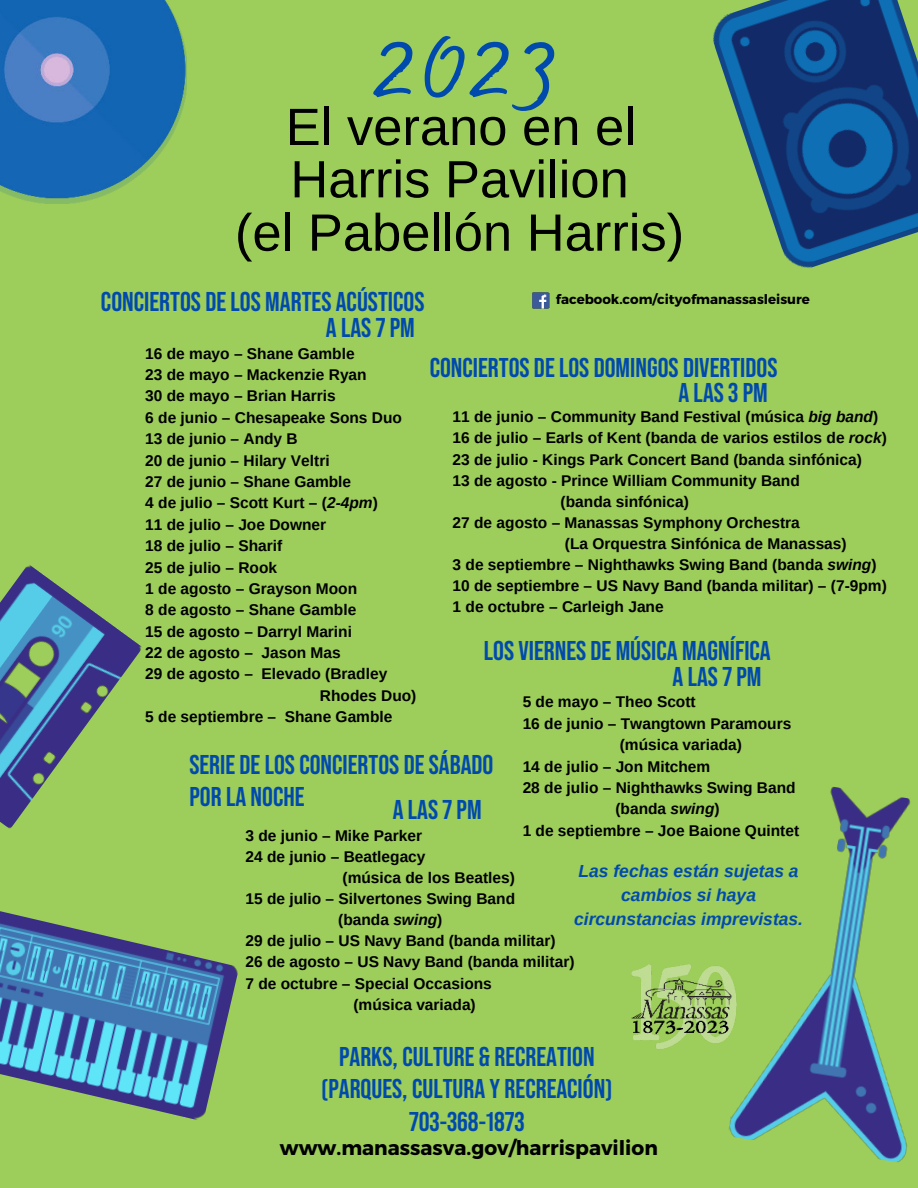
<style>
.page{position:relative;width:918px;height:1188px;background:#9dcd5a}
.page>*{position:absolute;margin:0;border:0;box-sizing:border-box;transform-origin:0 0}
.t1{font:159.6px "Madelyn Fill";color:#004aad}
.t2{font:52.5px/52.8px "Arimo";color:#000;text-align:center}
.t3{font:700 27.15px/32.4px "Bebas Neue Pro";color:#004aad}
.t4{font:700 20.1px "Montserrat";color:#000}
.t5{font:italic 700 17.4px/24px "Arimo";color:#004aad;text-align:center}
.t6{font:700 15.45px "Arimo";color:#000}
.t7{font:700 13.35px "Montserrat";color:#000}
.s1{font-style:italic}
</style>
<div class="page">
<img style="left:532px;top:292px;width:18px;height:17px">
<img style="left:631px;top:964px;width:97px;height:86px">
<img style="left:0;top:565px;width:142px;height:264px">
<img style="left:728px;top:786px;width:183px;height:376px">
<img style="left:713px;top:0;width:205px;height:268px">
<img style="left:0;top:911px;width:238px;height:209px">
<img style="left:0;top:0;width:186px;height:203px">
<h1 class="t1" style="left:368px;top:-55px;width:195px">2023</h1>
<h2 class="t2" style="left:235px;top:101px;width:451px">El verano en el<br>Harris Pavilion<br>(el Pabellón Harris)</h2>
<h3 class="t3" style="left:101px;top:285px;width:325px">CONCIERTOS DE LOS MARTES ACÚSTICOS</h3>
<h3 class="t3" style="left:326px;top:311px;width:91px">A LAS 7 PM</h3>
<p class="t7" style="left:556px;top:291px;width:255px">facebook.com/cityofmanassasleisure</p>
<p class="t6" style="left:145px;top:343px;width:211px">16 de mayo – Shane Gamble</p>
<p class="t6" style="left:145px;top:364px;width:223px">23 de mayo – Mackenzie Ryan</p>
<p class="t6" style="left:145px;top:385px;width:192px">30 de mayo – Brian Harris</p>
<p class="t6" style="left:145px;top:407px;width:258px">6 de junio – Chesapeake Sons Duo</p>
<p class="t6" style="left:145px;top:428px;width:154px">13 de junio – Andy B</p>
<p class="t6" style="left:145px;top:450px;width:186px">20 de junio – Hilary Veltri</p>
<p class="t6" style="left:145px;top:471px;width:207px">27 de junio – Shane Gamble</p>
<p class="t6" style="left:145px;top:492px;width:234px">4 de julio – Scott Kurt – (<span class="s1">2-4pm</span>)</p>
<p class="t6" style="left:145px;top:514px;width:182px">11 de julio – Joe Downer</p>
<p class="t6" style="left:145px;top:535px;width:138px">18 de julio – Sharif</p>
<p class="t6" style="left:145px;top:557px;width:133px">25 de julio – Rook</p>
<p class="t6" style="left:145px;top:578px;width:213px">1 de agosto – Grayson Moon</p>
<p class="t6" style="left:145px;top:599px;width:213px">8 de agosto – Shane Gamble</p>
<p class="t6" style="left:145px;top:621px;width:208px">15 de agosto – Darryl Marini</p>
<p class="t6" style="left:145px;top:642px;width:197px">22 de agosto – Jason Mas</p>
<p class="t6" style="left:145px;top:664px;width:243px">29 de agosto – Elevado (Bradley</p>
<p class="t6" style="left:320px;top:685px;width:98px">Rhodes Duo)</p>
<p class="t6" style="left:145px;top:706px;width:249px">5 de septiembre – Shane Gamble</p>
<h3 class="t3" style="left:430px;top:351px;width:349px">CONCIERTOS DE LOS DOMINGOS DIVERTIDOS</h3>
<p class="t6" style="left:453px;top:406px;width:427px">11 de junio – Community Band Festival (música <span class="s1">big band</span>)</p>
<p class="t6" style="left:453px;top:427px;width:436px">16 de julio – Earls of Kent (banda de varios estilos de <span class="s1">rock</span>)</p>
<p class="t6" style="left:453px;top:449px;width:411px">23 de julio - Kings Park Concert Band (banda sinfónica)</p>
<p class="t6" style="left:453px;top:470px;width:349px">13 de agosto - Prince William Community Band</p>
<p class="t6" style="left:561px;top:491px;width:130px">(banda sinfónica)</p>
<p class="t6" style="left:453px;top:512px;width:349px">27 de agosto – Manassas Symphony Orchestra</p>
<p class="t6" style="left:565px;top:533px;width:283px">(La Orquestra Sinfónica de Manassas)</p>
<p class="t6" style="left:453px;top:554px;width:425px">3 de septiembre – Nighthawks Swing Band (banda <span class="s1">swing</span>)</p>
<p class="t6" style="left:453px;top:575px;width:436px">10 de septiembre – US Navy Band (banda militar) – (7-9pm)</p>
<p class="t6" style="left:453px;top:596px;width:213px">1 de octubre – Carleigh Jane</p>
<h3 class="t3" style="left:678px;top:376px;width:91px">A LAS 3 PM</h3>
<h3 class="t3" style="left:484px;top:634px;width:288px">LOS VIERNES DE MÚSICA MAGNÍFICA</h3>
<p class="t6" style="left:523px;top:691px;width:175px">5 de mayo – Theo Scott</p>
<p class="t6" style="left:523px;top:713px;width:270px">16 de junio – Twangtown Paramours</p>
<p class="t6" style="left:620px;top:734px;width:124px">(música variada)</p>
<p class="t6" style="left:523px;top:756px;width:189px">14 de julio – Jon Mitchem</p>
<p class="t6" style="left:523px;top:777px;width:274px">28 de julio – Nighthawks Swing Band</p>
<p class="t6" style="left:615px;top:798px;width:106px">(banda <span class="s1">swing</span>)</p>
<p class="t6" style="left:523px;top:820px;width:278px">1 de septiembre – Joe Baione Quintet</p>
<p class="t5" style="left:574px;top:859px;width:230px">Las fechas están sujetas a cambios si haya circunstancias imprevistas.</p>
<h3 class="t3" style="left:673px;top:660px;width:90px">A LAS 7 PM</h3>
<h3 class="t3" style="left:189px;top:748px;width:305px">SERIE DE LOS CONCIERTOS DE SÁBADO<br>POR LA NOCHE</h3>
<p class="t6" style="left:245px;top:825px;width:178px">3 de junio – Mike Parker</p>
<p class="t6" style="left:245px;top:846px;width:182px">24 de junio – Beatlegacy</p>
<p class="t6" style="left:343px;top:867px;width:174px">(música de los Beatles)</p>
<p class="t6" style="left:245px;top:888px;width:271px">15 de julio – Silvertones Swing Band</p>
<p class="t6" style="left:338px;top:909px;width:106px">(banda <span class="s1">swing</span>)</p>
<p class="t6" style="left:245px;top:930px;width:312px">29 de julio – US Navy Band (banda militar)</p>
<p class="t6" style="left:245px;top:951px;width:331px">26 de agosto – US Navy Band (banda militar)</p>
<p class="t6" style="left:245px;top:973px;width:248px">7 de octubre – Special Occasions</p>
<p class="t6" style="left:353px;top:994px;width:124px">(música variada)</p>
<h3 class="t3" style="left:393px;top:793px;width:90px">A LAS 7 PM</h3>
<h3 class="t3" style="left:321px;top:1040px;width:293px;text-align:center">PARKS, CULTURE &amp; RECREATION (PARQUES, CULTURA Y RECREACIÓN)<br>703-368-1873</h3>
<h3 class="t4" style="left:280px;top:1135px;width:379px">www.manassasva.gov/harrispavilion</h3>
</div>
